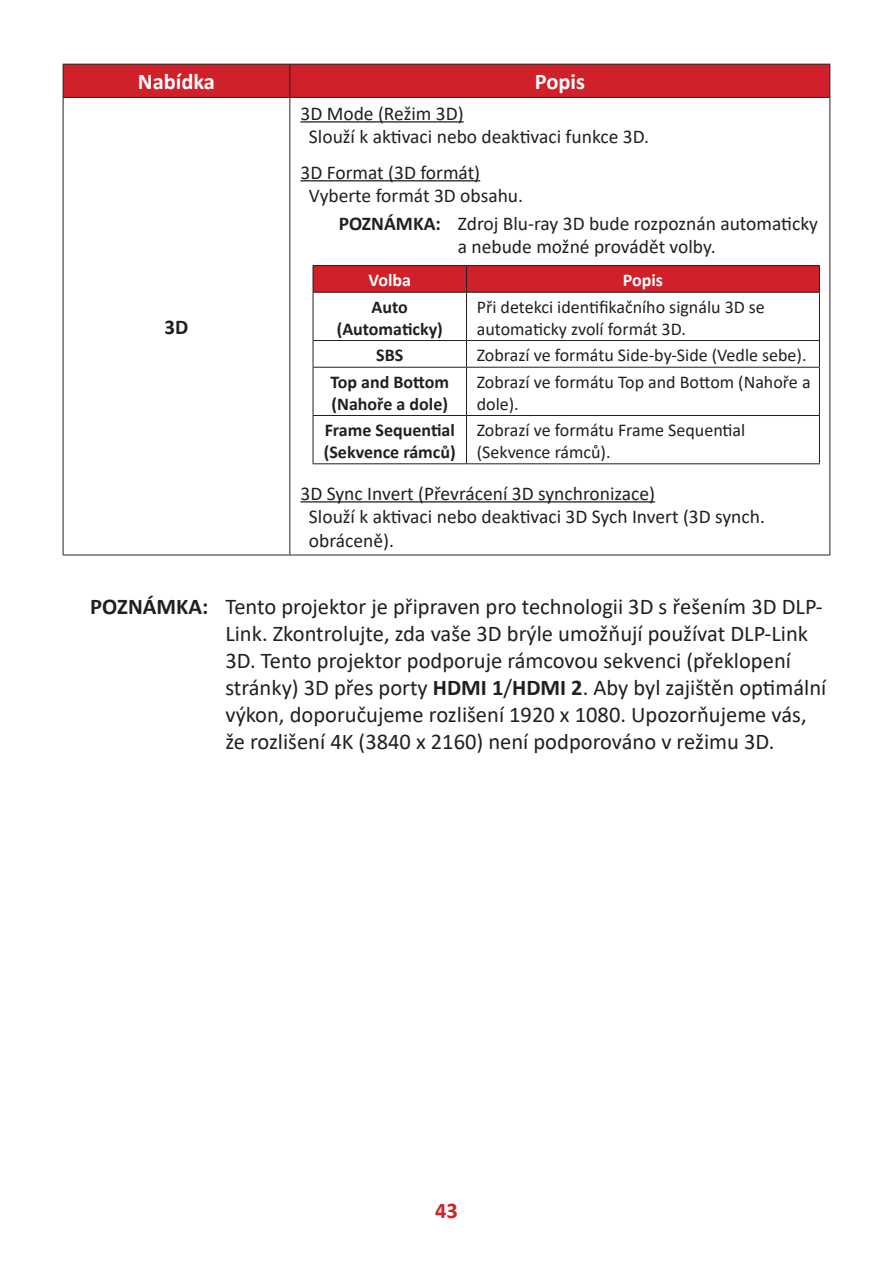
<style>
.page{position:relative;width:893px;height:1263px;background:#fff}
.page>*{position:absolute;margin:0;border:0;box-sizing:border-box;transform-origin:0 0}
.t1{font:22.5px/27px "Calibri";color:#231f20}
.t2{font:700 22.5px "Calibri";color:#fff}
.t3{font:700 22.5px "Calibri";color:#d02029}
.t4{font:700 21px "Calibri";color:#231f20}
.t5{font:19.5px/23.4px "Calibri";color:#231f20}
.t6{font:18px/21.6px "Calibri";color:#231f20}
.t7{font:700 18px/21.6px "Calibri";color:#231f20}
.t8{font:700 18px "Calibri";color:#fff}
.s1{font-weight:700}
</style>
<div class="page">
<div style="left:64px;top:65px;width:765px;height:32px;background:#d02029"></div>
<hr style="left:63px;top:98px;width:1px;height:457px;background:#231f20">
<hr style="left:289px;top:98px;width:1px;height:457px;background:#231f20">
<hr style="left:829px;top:98px;width:1px;height:457px;background:#231f20">
<hr style="left:63px;top:555px;width:227px;height:1px;background:#231f20">
<hr style="left:290px;top:555px;width:540px;height:1px;background:#231f20">
<hr style="left:63px;top:64px;width:227px;height:1px;background:#231f20">
<hr style="left:63px;top:65px;width:1px;height:32px;background:#231f20">
<hr style="left:290px;top:64px;width:540px;height:1px;background:#231f20">
<hr style="left:289px;top:65px;width:1px;height:32px;background:#231f20">
<hr style="left:829px;top:65px;width:1px;height:32px;background:#231f20">
<hr style="left:63px;top:97px;width:227px;height:1px;background:#231f20">
<hr style="left:290px;top:97px;width:540px;height:1px;background:#231f20">
<hr style="left:300px;top:121px;width:164px;height:2px;background:#231f20">
<hr style="left:300px;top:180px;width:180px;height:1px;background:#231f20">
<hr style="left:300px;top:501px;width:355px;height:1px;background:#231f20">
<hr style="left:313px;top:265px;width:153px;height:1px;background:#231f20">
<hr style="left:466px;top:265px;width:354px;height:1px;background:#231f20">
<svg style="left:313px;top:266px;width:507px;height:26px;background:#cc1f28"></svg>
<hr style="left:313px;top:292px;width:153px;height:1px;background:#231f20">
<hr style="left:313px;top:293px;width:1px;height:47px;background:#231f20">
<hr style="left:466px;top:292px;width:354px;height:1px;background:#231f20">
<hr style="left:466px;top:293px;width:1px;height:47px;background:#231f20">
<hr style="left:819px;top:293px;width:1px;height:47px;background:#231f20">
<hr style="left:313px;top:340px;width:153px;height:1px;background:#231f20">
<svg style="left:313px;top:341px;width:1px;height:26px"></svg>
<hr style="left:466px;top:340px;width:354px;height:1px;background:#231f20">
<svg style="left:466px;top:341px;width:1px;height:26px"></svg>
<svg style="left:819px;top:341px;width:1px;height:26px"></svg>
<hr style="left:313px;top:367px;width:153px;height:1px;background:#231f20">
<hr style="left:313px;top:368px;width:1px;height:47px;background:#231f20">
<hr style="left:466px;top:367px;width:354px;height:1px;background:#231f20">
<hr style="left:466px;top:368px;width:1px;height:47px;background:#231f20">
<hr style="left:819px;top:368px;width:1px;height:47px;background:#231f20">
<hr style="left:313px;top:415px;width:153px;height:1px;background:#231f20">
<hr style="left:313px;top:416px;width:1px;height:47px;background:#231f20">
<hr style="left:466px;top:415px;width:354px;height:1px;background:#231f20">
<hr style="left:466px;top:416px;width:1px;height:47px;background:#231f20">
<hr style="left:819px;top:416px;width:1px;height:47px;background:#231f20">
<hr style="left:313px;top:463px;width:153px;height:1px;background:#231f20">
<hr style="left:466px;top:463px;width:354px;height:1px;background:#231f20">
<p class="t2" style="left:138px;top:66px;width:79px">Nabídka</p>
<p class="t2" style="left:535px;top:66px;width:52px">Popis</p>
<p class="t4" style="left:165px;top:312px;width:25px">3D</p>
<p class="t5" style="left:309px;top:101px;width:342px;text-indent:-9px">3D Mode (Režim 3D)<br>Slouží k aktivaci nebo deaktivaci funkce 3D.</p>
<p class="t5" style="left:309px;top:160px;width:216px;text-indent:-9px">3D Format (3D formát)<br>Vyberte formát 3D obsahu.</p>
<p class="t5" style="left:458px;top:211px;width:362px;text-indent:-119px"><span class="s1">POZNÁMKA:</span> Zdroj Blu-ray 3D bude rozpoznán automaticky a nebude možné provádět volby.</p>
<p class="t8" style="left:369px;top:268px;width:44px">Volba</p>
<p class="t8" style="left:623px;top:268px;width:42px">Popis</p>
<p class="t7" style="left:337px;top:296px;width:108px;text-align:center">Auto (Automaticky)</p>
<p class="t6" style="left:477px;top:296px;width:290px">Při detekci identifikačního signálu 3D se automaticky zvolí formát 3D.</p>
<p class="t7" style="left:376px;top:344px;width:29px">SBS</p>
<p class="t6" style="left:477px;top:344px;width:331px">Zobrazí ve formátu Side-by-Side (Vedle sebe).</p>
<p class="t7" style="left:330px;top:371px;width:120px">Top and Bottom (Nahoře a dole)</p>
<p class="t6" style="left:477px;top:371px;width:335px">Zobrazí ve formátu Top and Bottom (Nahoře a dole).</p>
<p class="t7" style="left:324px;top:419px;width:133px">Frame Sequential (Sekvence rámců)</p>
<p class="t6" style="left:477px;top:419px;width:270px">Zobrazí ve formátu Frame Sequential (Sekvence rámců).</p>
<p class="t5" style="left:309px;top:481px;width:457px;text-indent:-9px">3D Sync Invert (Převrácení 3D synchronizace)<br>Slouží k aktivaci nebo deaktivaci 3D Sych Invert (3D synch. obráceně).</p>
<p class="t1" style="left:225px;top:593px;width:602px;text-indent:-135px"><span class="s1">POZNÁMKA:</span> Tento projektor je připraven pro technologii 3D s řešením 3D DLP-Link. Zkontrolujte, zda vaše 3D brýle umožňují používat DLP-Link 3D. Tento projektor podporuje rámcovou sekvenci (překlopení stránky) 3D přes porty <span class="s1">HDMI 1</span>/<span class="s1">HDMI 2</span>. Aby byl zajištěn optimální výkon, doporučujeme rozlišení 1920 x 1080. Upozorňujeme vás, že rozlišení 4K (3840 x 2160) není podporováno v režimu 3D.</p>
<p class="t3" style="left:435px;top:1194px;width:24px">43</p>
</div>
